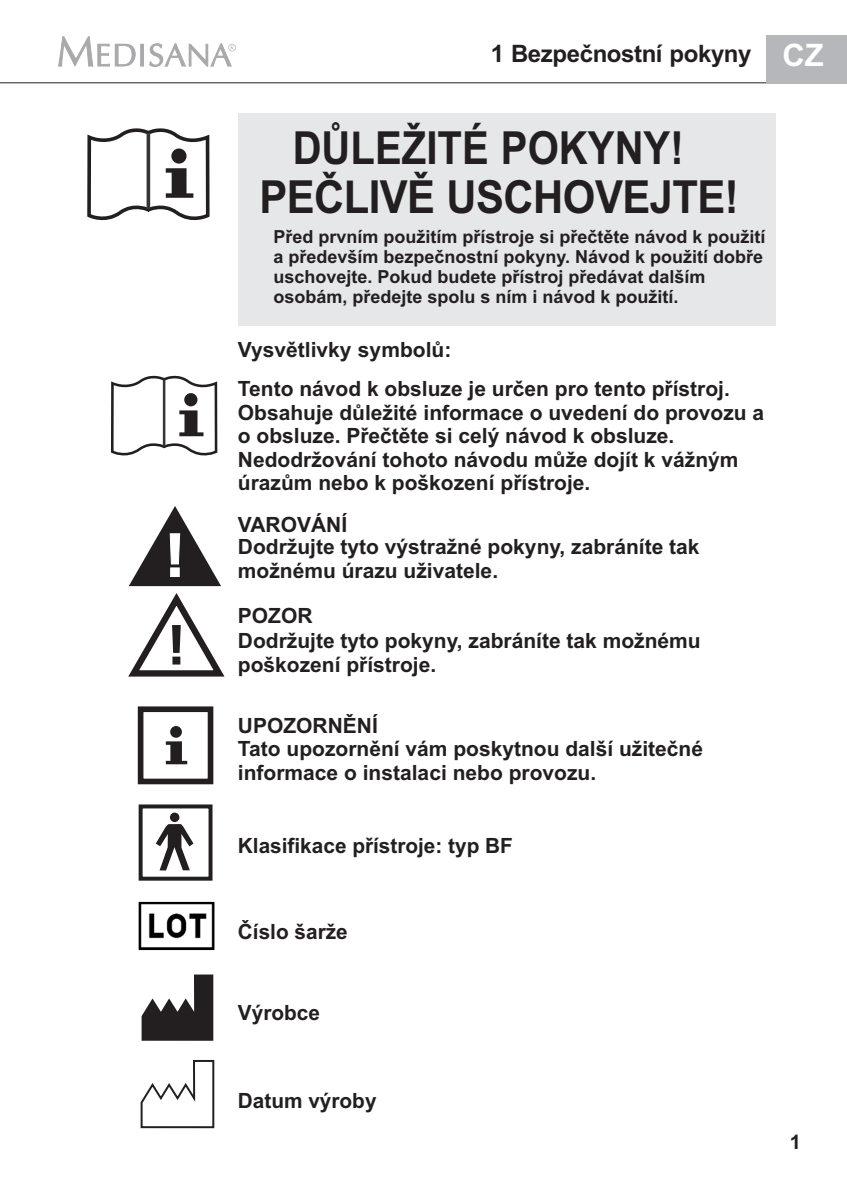
<style>
.page{position:relative;width:847px;height:1199px;background:#fff}
.page>*{position:absolute;margin:0;border:0;box-sizing:border-box;transform-origin:0 0}
.t1{font:700 45.6px/49.2px "Arial";letter-spacing:-.015em;color:#231f20;text-align:center;scale:.88 1}
.t2{font:700 24px "Arial";letter-spacing:-.015em;color:#231f20}
.t3{font:700 21px/23.4px "Arial";color:#231f20}
.t4{font:700 20px "Arial";color:#231f20}
.t5{font:700 18px/20.2px "Arial";color:#231f20}
.s1{font-size:31px;color:#fff}
</style>
<div class="page">
<hr style="left:0;top:82px;width:847px;height:1px;background:#231f20">
<svg style="left:58px;top:36px;width:178px;height:31px"></svg>
<div style="left:766px;top:35px;width:81px;height:47px;background:#b6b7bb"></div>
<div style="left:238px;top:113px;width:538px;height:213px;background:#e6e7e9"></div>
<svg style="left:90px;top:128px;width:119px;height:93px"></svg>
<hr style="left:147px;top:133px;width:3px;height:76px;background:#363539">
<svg style="left:111px;top:381px;width:107px;height:660px"></svg>
<svg style="left:113px;top:375px;width:104px;height:83px"></svg>
<hr style="left:163px;top:379px;width:2px;height:67px;background:#363539">
<svg style="left:123px;top:506px;width:102px;height:173px"></svg>
<div style="left:141px;top:709px;width:70px;height:72px;background:#fff"></div>
<div style="left:138px;top:706px;width:75px;height:78px;border:6px solid #231f20"></div>
<div style="left:170px;top:726px;width:12px;height:11px;background:#231f20;border-radius:50%"></div>
<svg style="left:166px;top:741px;width:21px;height:23px"></svg>
<svg style="left:142px;top:974px;width:71px;height:66px"></svg>
<img style="left:138px;top:901px;width:78px;height:50px">
<svg style="left:140px;top:1060px;width:75px;height:69px"></svg>
<div style="left:170px;top:812px;width:9px;height:10px;background:#231f20;border-radius:50%"></div>
<svg style="left:156px;top:824px;width:37px;height:46px"></svg>
<div style="left:139px;top:804px;width:74px;height:76px;border:4px solid #231f20"></div>
<p class="t2" style="left:491px;top:44px;width:335px">1 Bezpečnostní pokyny <span class="s1">CZ</span></p>
<h1 class="t1" style="left:259px;top:127px;width:546px">DŮLEŽITÉ POKYNY!<br>PEČLIVĚ USCHOVEJTE!</h1>
<p class="t5" style="left:273px;top:228px;width:494px">Před prvním použitím přístroje si přečtěte návod k použití a především bezpečnostní pokyny. Návod k použití dobře uschovejte. Pokud budete přístroj předávat dalším osobám, předejte spolu s ním i návod k použití.</p>
<p class="t3" style="left:238px;top:339px;width:215px">Vysvětlivky symbolů:</p>
<p class="t3" style="left:238px;top:379px;width:528px">Tento návod k obsluze je určen pro tento přístroj.<br>Obsahuje důležité informace o uvedení do provozu a o obsluze. Přečtěte si celý návod k obsluze.<br>Nedodržování tohoto návodu může dojít k vážným úrazům nebo k poškození přístroje.</p>
<p class="t3" style="left:238px;top:515px;width:111px">VAROVÁNÍ</p>
<p class="t3" style="left:238px;top:537px;width:463px">Dodržujte tyto výstražné pokyny, zabráníte tak možnému úrazu uživatele.</p>
<p class="t3" style="left:238px;top:606px;width:76px">POZOR</p>
<p class="t3" style="left:238px;top:631px;width:464px">Dodržujte tyto pokyny, zabráníte tak možnému poškození přístroje.</p>
<p class="t3" style="left:238px;top:716px;width:141px">UPOZORNĚNÍ</p>
<p class="t3" style="left:238px;top:739px;width:467px">Tato upozornění vám poskytnou další užitečné informace o instalaci nebo provozu.</p>
<p class="t3" style="left:238px;top:836px;width:276px">Klasifikace přístroje: typ BF</p>
<p class="t3" style="left:238px;top:921px;width:111px">Číslo šarže</p>
<p class="t3" style="left:238px;top:1003px;width:84px">Výrobce</p>
<p class="t3" style="left:238px;top:1091px;width:140px">Datum výroby</p>
<p class="t4" style="left:790px;top:1134px;width:13px">1</p>
</div>
